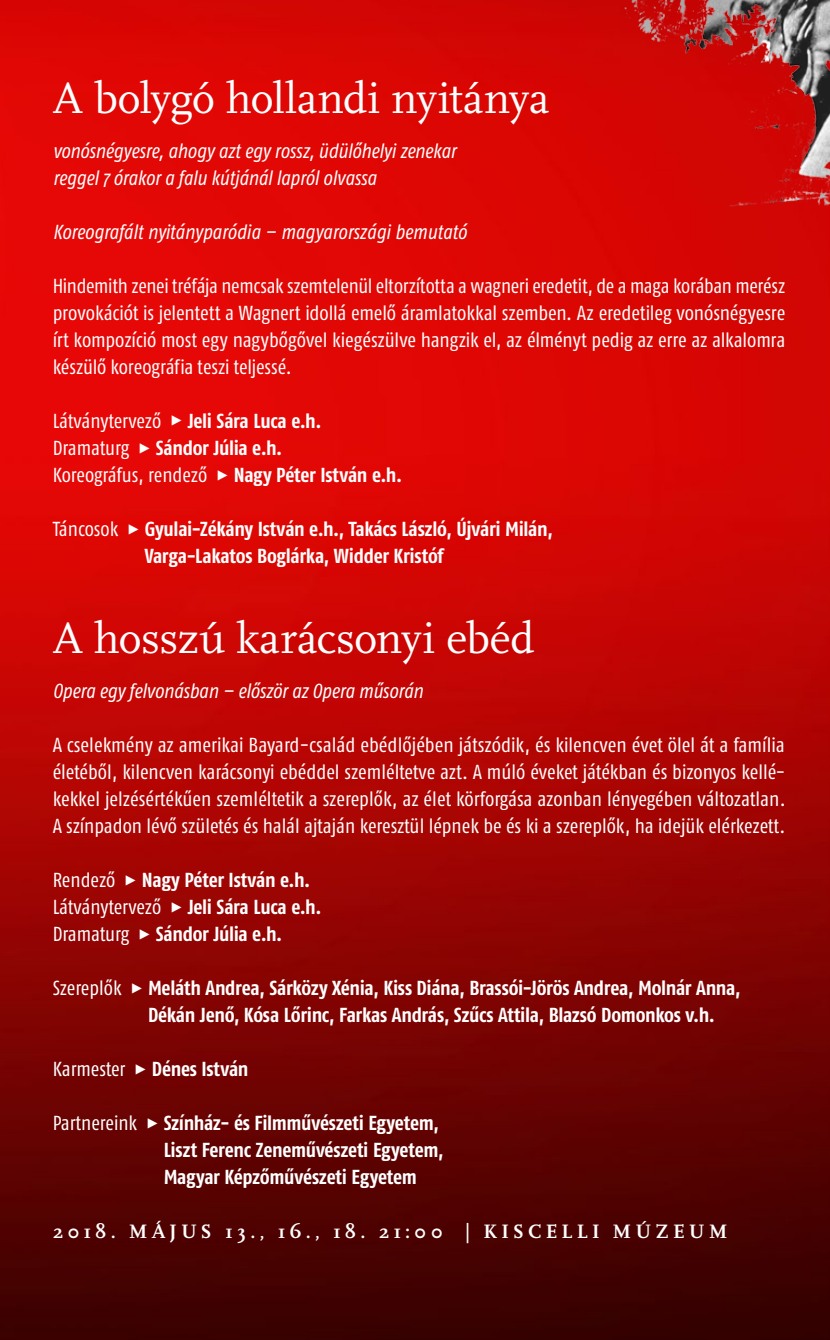
<style>
.page{position:relative;width:830px;height:1340px;background:#fff}
.page>*{position:absolute;margin:0;border:0;box-sizing:border-box;transform-origin:0 0}
.t1{font:45px "FF Scala H";letter-spacing:-.01em;color:#fff}
.t2{font:condensed 20.25px/27px "Fago Pro";letter-spacing:-.005em;color:#fff;text-align:justify}
.t3{font:700 20.25px/27px "Fago Co";letter-spacing:-.015em;color:#fff}
.t4{font:italic condensed 20.25px/27px "Fago Pro";letter-spacing:-.01em;color:#fff}
.t5{font:20.25px "FF Scala Bold H";letter-spacing:.2em;color:#fff}
.s1{font-family:"Fago Pro";font-weight:400;font-stretch:condensed}
.s2{font-family:"FF Scala H";font-weight:400}
.s3{font-family:"FF Scala H";font-stretch:normal}
.s4{font-family:"Fago Co";font-weight:700;font-stretch:normal}
</style>
<div class="page">
<img style="left:0;top:0;width:829px;height:1339px">
<img style="left:410px;top:0;width:419px;height:258px">
<h1 class="t1" style="left:53px;top:73px;width:498px">A bolygó hollandi nyitánya</h1>
<p class="t4" style="left:53px;top:137px;width:404px">vonósnégyesre, ahogy azt egy rossz, üdülőhelyi zenekar reggel 7 órakor a falu kútjánál lapról olvassa</p>
<p class="t4" style="left:53px;top:218px;width:415px">Koreografált nyitányparódia – magyarországi bemutató</p>
<p class="t2" style="left:53px;top:272px;width:734px">Hindemith zenei tréfája nemcsak szemtelenül eltorzította a wagneri eredetit, de a maga korában merész provokációt is jelentett a Wagnert idollá emelő áramlatokkal szemben. Az eredetileg vonósnégyesre írt kompozíció most egy nagybőgővel kiegészülve hangzik el, az élményt pedig az erre az alkalomra készülő koreográfia teszi teljessé.</p>
<p class="t3" style="left:53px;top:407px;width:270px"><span class="s1">Látványtervező</span> <span class="s2">Ω</span> Jeli Sára Luca e.h.<br><span class="s1">Dramaturg</span> <span class="s2">Ω</span> Sándor Júlia e.h.</p>
<p class="t2" style="left:53px;top:461px;width:351px">Koreográfus, rendező <span class="s3">Ω</span> <span class="s4">Nagy Péter István e.h.</span></p>
<p class="t3" style="left:145px;top:515px;width:409px;text-indent:-92px"><span class="s1">Táncosok</span> <span class="s2">Ω</span> Gyulai-Zékány István e.h., Takács László, Újvári Milán,<br>Varga-Lakatos Boglárka, Widder Kristóf</p>
<h1 class="t1" style="left:53px;top:613px;width:483px">A hosszú karácsonyi ebéd</h1>
<p class="t4" style="left:53px;top:677px;width:371px">Opera egy felvonásban – először az Opera műsorán</p>
<p class="t2" style="left:53px;top:731px;width:734px">A cselekmény az amerikai Bayard-család ebédlőjében játszódik, és kilencven évet ölel át a família életéből, kilencven karácsonyi ebéddel szemléltetve azt. A múló éveket játékban és bizonyos kellé&shy;kekkel jelzésértékűen szemléltetik a szereplők, az élet körforgása azonban lényegében változatlan.<br>A színpadon lévő születés és halál ajtaján keresztül lépnek be és ki a szereplők, ha idejük elérkezett.</p>
<p class="t3" style="left:53px;top:866px;width:270px"><span class="s1">Rendező</span> <span class="s2">Ω</span> Nagy Péter István e.h.<br><span class="s1">Látványtervező</span> <span class="s2">Ω</span> Jeli Sára Luca e.h.<br><span class="s1">Dramaturg</span> <span class="s2">Ω</span> Sándor Júlia e.h.</p>
<p class="t3" style="left:148px;top:974px;width:593px;text-indent:-95px"><span class="s1">Szereplők</span> <span class="s2">Ω</span> Meláth Andrea, Sárközy Xénia, Kiss Diána, Brassói-Jörös Andrea, Molnár Anna,<br>Dékán Jenő, Kósa Lőrinc, Farkas András, Szűcs Attila, Blazsó Domonkos v.h.</p>
<p class="t3" style="left:53px;top:1055px;width:197px"><span class="s1">Karmester</span> <span class="s2">Ω</span> Dénes István</p>
<p class="t3" style="left:164px;top:1109px;width:281px;text-indent:-111px"><span class="s1">Partnereink</span> <span class="s2">Ω</span> Színház- és Filmművészeti Egyetem,<br>Liszt Ferenc Zeneművészeti Egyetem,<br>Magyar Képzőművészeti Egyetem</p>
<p class="t5" style="left:53px;top:1220px;width:675px">2018. MÁJUS 13., 16., 18. 21:00 | KISCELLI MÚZEUM</p>
</div>
